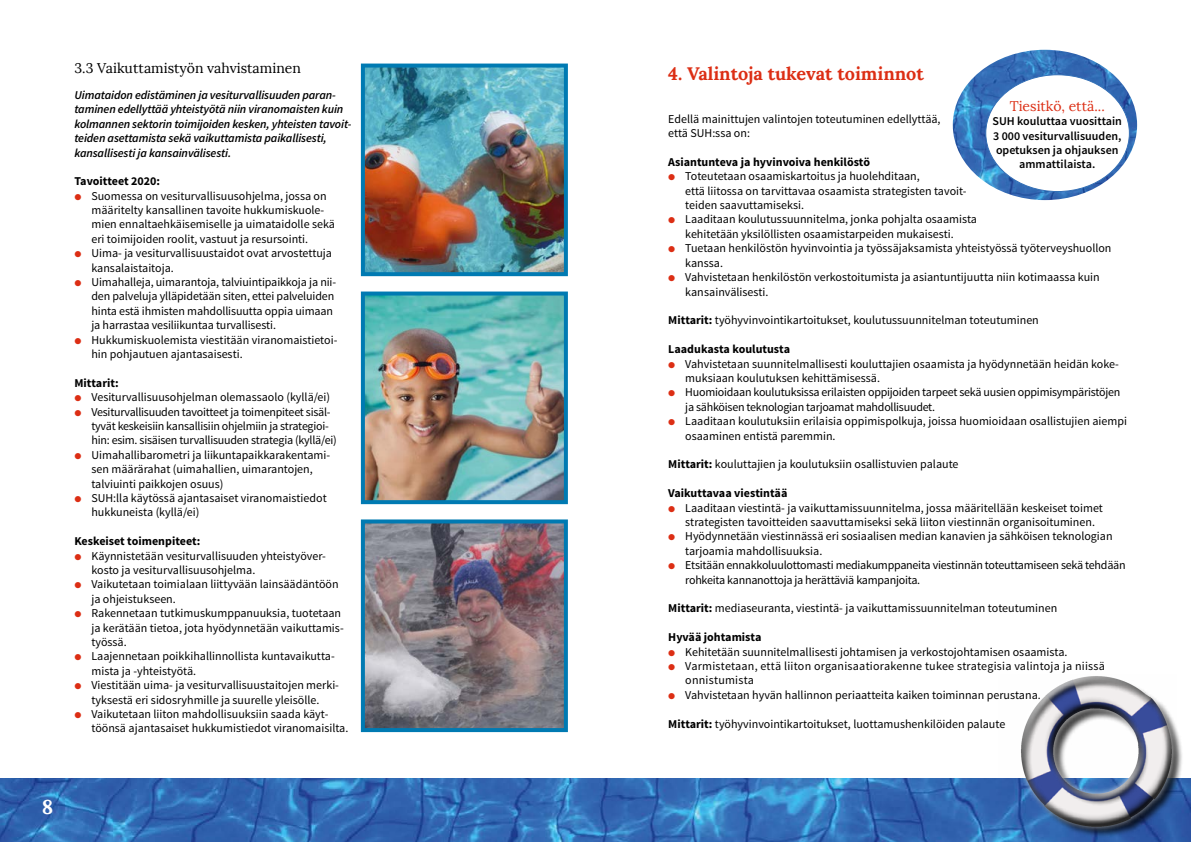
<style>
.page{position:relative;width:1191px;height:842px;background:#fff}
.page>*{position:absolute;margin:0;border:0;box-sizing:border-box;transform-origin:0 0}
.t1{font:700 20px "Lora";color:#fff}
.t2{font:700 18px "Lora";color:#dc2e14}
.t3{font:14px "Lora";color:#000}
.t4{font:14px "Lora";color:#dc2e14}
.t5{font:12px/14.4px "Source Sans Pro";color:#000}
.t6{font:12px/14.4px "Source Sans Pro";letter-spacing:-.02em;color:#000}
.t7{font:italic 600 12px/14.4px "Source Sans Pro";letter-spacing:-.01em;color:#000}
.t8{font:700 12px "Source Sans Pro";color:#000}
.t9{font:12px/14.4px "Source Sans Pro";letter-spacing:.02em;color:#000}
.t10{font:600 12px/14.4px "Source Sans Pro";color:#000;text-align:center}
.s1{font-family:"Berlin Sans FB";font-weight:700;font-size:10px;color:#dc2e14}
.s2{font-weight:700}
</style>
<div class="page">
<img style="left:0;top:778px;width:1191px;height:64px">
<img style="left:366px;top:524px;width:197px;height:203px">
<div style="left:361px;top:519px;width:207px;height:213px;border:4px solid #007ab2"></div>
<img style="left:366px;top:69px;width:197px;height:202px">
<div style="left:361px;top:64px;width:207px;height:212px;border:4px solid #007ab2"></div>
<img style="left:366px;top:296px;width:197px;height:203px">
<div style="left:361px;top:291px;width:207px;height:213px;border:4px solid #007ab2"></div>
<img style="left:952px;top:50px;width:185px;height:150px">
<div style="left:985px;top:75px;width:144px;height:117px;background:#fff;border-radius:50%"></div>
<div style="left:988px;top:668px;width:197px;height:167px;background:#000;opacity:.75"></div>
<div style="left:1014px;top:669px;width:151px;height:131px;background:#fff;opacity:.75"></div>
<div style="left:1023px;top:700px;width:155px;height:133px;background:#000;opacity:.75"></div>
<p class="t3" style="left:74px;top:60px;width:228px">3.3 Vaikuttamistyön vahvistaminen</p>
<p class="t7" style="left:74px;top:88px;width:278px">Uimataidon edistäminen ja vesiturvallisuuden paran&shy;taminen edellyttää yhteistyötä niin viranomaisten kuin kolmannen sektorin toimijoiden kesken, yhteisten tavoit&shy;teiden asettamista sekä vaikuttamista paikallisesti, kansallisesti ja kansainvälisesti.</p>
<p class="t8" style="left:74px;top:174px;width:87px">Tavoitteet 2020:</p>
<p class="t5" style="left:91px;top:189px;width:245px;text-indent:-17px"><span class="s1">•</span> Suomessa on vesiturvallisuusohjelma, jossa on määritelty kansallinen tavoite hukkumiskuole&shy;mien ennaltaehkäisemiselle ja uimataidolle sekä eri toimijoiden roolit, vastuut ja resursointi.</p>
<p class="t5" style="left:91px;top:246px;width:242px;text-indent:-17px"><span class="s1">•</span> Uima- ja vesiturvallisuustaidot ovat arvostettuja kansalaistaitoja.</p>
<p class="t5" style="left:91px;top:275px;width:246px;text-indent:-17px"><span class="s1">•</span> Uimahalleja, uimarantoja, talviuintipaikkoja ja nii&shy;den palveluja ylläpidetään siten, ettei palveluiden hinta estä ihmisten mahdollisuutta oppia uimaan ja harrastaa vesiliikuntaa turvallisesti.</p>
<p class="t5" style="left:91px;top:333px;width:247px;text-indent:-17px"><span class="s1">•</span> Hukkumiskuolemista viestitään viranomaistietoi&shy;hin pohjautuen ajantasaisesti.</p>
<p class="t8" style="left:74px;top:375px;width:46px">Mittarit:</p>
<p class="t5" style="left:74px;top:390px;width:257px"><span class="s1">•</span> Vesiturvallisuusohjelman olemassaolo (kyllä/ei)</p>
<p class="t6" style="left:91px;top:405px;width:247px;text-indent:-17px"><span class="s1">•</span> Vesiturvallisuuden tavoitteet ja toimenpiteet sisäl&shy;tyvät keskeisiin kansallisiin ohjelmiin ja strategioi&shy;hin: esim. sisäisen turvallisuuden strategia (kyllä/ei)</p>
<p class="t5" style="left:91px;top:448px;width:240px;text-indent:-17px"><span class="s1">•</span> Uimahallibarometri ja liikuntapaikkarakentami&shy;sen määrärahat (uimahallien, uimarantojen, talviuinti paikkojen osuus)</p>
<p class="t5" style="left:91px;top:491px;width:237px;text-indent:-17px"><span class="s1">•</span> SUH:lla käytössä ajantasaiset viranomaistiedot hukkuneista (kyllä/ei)</p>
<p class="t8" style="left:74px;top:534px;width:127px">Keskeiset toimenpiteet:</p>
<p class="t5" style="left:91px;top:549px;width:236px;text-indent:-17px"><span class="s1">•</span> Käynnistetään vesiturvallisuuden yhteistyöver&shy;kosto ja vesiturvallisuusohjelma.</p>
<p class="t5" style="left:91px;top:577px;width:249px;text-indent:-17px"><span class="s1">•</span> Vaikutetaan toimialaan liittyvään lainsäädäntöön ja ohjeistukseen.</p>
<p class="t5" style="left:91px;top:606px;width:254px;text-indent:-17px"><span class="s1">•</span> Rakennetaan tutkimuskumppanuuksia, tuotetaan ja kerätään tietoa, jota hyödynnetään vaikuttamis&shy;työssä.</p>
<p class="t5" style="left:91px;top:649px;width:245px;text-indent:-17px"><span class="s1">•</span> Laajennetaan poikkihallinnollista kuntavaikutta&shy;mista ja -yhteistyötä.</p>
<p class="t5" style="left:74px;top:678px;width:266px;text-align:center"><span class="s1">•</span> Viestitään uima- ja vesiturvallisuustaitojen merki&shy;tyksestä eri sidosryhmille ja suurelle yleisölle.</p>
<p class="t5" style="left:91px;top:707px;width:258px;text-indent:-17px"><span class="s1">•</span> Vaikutetaan liiton mahdollisuuksiin saada käyt&shy;töönsä ajantasaiset hukkumistiedot viranomaisilta.</p>
<h1 class="t1" style="left:42px;top:793px;width:13px">8</h1>
<h2 class="t2" style="left:668px;top:62px;width:257px">4. Valintoja tukevat toiminnot</h2>
<p class="t5" style="left:668px;top:112px;width:274px">Edellä mainittujen valintojen toteutuminen edellyttää, että SUH:ssa on:</p>
<p class="t8" style="left:668px;top:154px;width:203px">Asiantunteva ja hyvinvoiva henkilöstö</p>
<p class="t5" style="left:685px;top:169px;width:283px;text-indent:-17px"><span class="s1">•</span> Toteutetaan osaamiskartoitus ja huolehditaan,<br>että liitossa on tarvittavaa osaamista strategisten tavoit&shy;teiden saavuttamiseksi.</p>
<p class="t5" style="left:668px;top:212px;width:310px;text-align:center"><span class="s1">•</span> Laaditaan koulutussuunnitelma, jonka pohjalta osaamista kehitetään yksilöllisten osaamistarpeiden mukaisesti.</p>
<p class="t5" style="left:685px;top:241px;width:428px;text-indent:-17px"><span class="s1">•</span> Tuetaan henkilöstön hyvinvointia ja työssäjaksamista yhteistyössä työterveyshuollon kanssa.</p>
<p class="t5" style="left:685px;top:270px;width:416px;text-indent:-17px"><span class="s1">•</span> Vahvistetaan henkilöstön verkostoitumista ja asiantuntijuutta niin kotimaassa kuin kansainvälisesti.</p>
<p class="t5" style="left:668px;top:313px;width:372px"><span class="s2">Mittarit:</span> työhyvinvointikartoitukset, koulutussuunnitelman toteutuminen</p>
<p class="t8" style="left:668px;top:341px;width:123px">Laadukasta koulutusta</p>
<p class="t5" style="left:685px;top:356px;width:435px;text-indent:-17px"><span class="s1">•</span> Vahvistetaan suunnitelmallisesti kouluttajien osaamista ja hyödynnetään heidän koke&shy;muksiaan koulutuksen kehittämisessä.</p>
<p class="t6" style="left:685px;top:385px;width:437px;text-indent:-17px"><span class="s1">•</span> Huomioidaan koulutuksissa erilaisten oppijoiden tarpeet sekä uusien oppimisympäristöjen ja sähköisen teknologian tarjoamat mahdollisuudet.</p>
<p class="t5" style="left:685px;top:414px;width:443px;text-indent:-17px"><span class="s1">•</span> Laaditaan koulutuksiin erilaisia oppimispolkuja, joissa huomioidaan osallistujien aiempi osaaminen entistä paremmin.</p>
<p class="t5" style="left:668px;top:457px;width:292px"><span class="s2">Mittarit:</span> kouluttajien ja koulutuksiin osallistuvien palaute</p>
<p class="t8" style="left:668px;top:485px;width:121px">Vaikuttavaa viestintää</p>
<p class="t5" style="left:685px;top:500px;width:419px;text-indent:-17px"><span class="s1">•</span> Laaditaan viestintä- ja vaikuttamissuunnitelma, jossa määritellään keskeiset toimet strategisten tavoitteiden saavuttamiseksi sekä liiton viestinnän organisoituminen.</p>
<p class="t5" style="left:685px;top:529px;width:429px;text-indent:-17px"><span class="s1">•</span> Hyödynnetään viestinnässä eri sosiaalisen median kanavien ja sähköisen teknologian tarjoamia mahdollisuuksia.</p>
<p class="t6" style="left:685px;top:558px;width:442px;text-indent:-17px"><span class="s1">•</span> Etsitään ennakkoluulottomasti mediakumppaneita viestinnän toteuttamiseen sekä tehdään rohkeita kannanottoja ja herättäviä kampanjoita.</p>
<p class="t5" style="left:668px;top:601px;width:390px"><span class="s2">Mittarit:</span> mediaseuranta, viestintä- ja vaikuttamissuunnitelman toteutuminen</p>
<p class="t8" style="left:668px;top:629px;width:95px">Hyvää johtamista</p>
<p class="t5" style="left:668px;top:644px;width:401px"><span class="s1">•</span> Kehitetään suunnitelmallisesti johtamisen ja verkostojohtamisen osaamista.</p>
<p class="t9" style="left:685px;top:659px;width:421px;text-indent:-17px"><span class="s1">•</span> Varmistetaan, että liiton organisaatiorakenne tukee strategisia valintoja ja niissä onnistumista</p>
<p class="t5" style="left:668px;top:688px;width:374px"><span class="s1">•</span> Vahvistetaan hyvän hallinnon periaatteita kaiken toiminnan perustana.</p>
<p class="t5" style="left:668px;top:716px;width:338px"><span class="s2">Mittarit:</span> työhyvinvointikartoitukset, luottamushenkilöiden palaute</p>
<p class="t4" style="left:1009px;top:97px;width:97px">Tiesitkö, että...</p>
<p class="t10" style="left:992px;top:114px;width:131px">SUH kouluttaa vuosittain<br>3 000 vesiturvallisuuden, opetuksen ja ohjauksen ammattilaista.</p>
</div>
